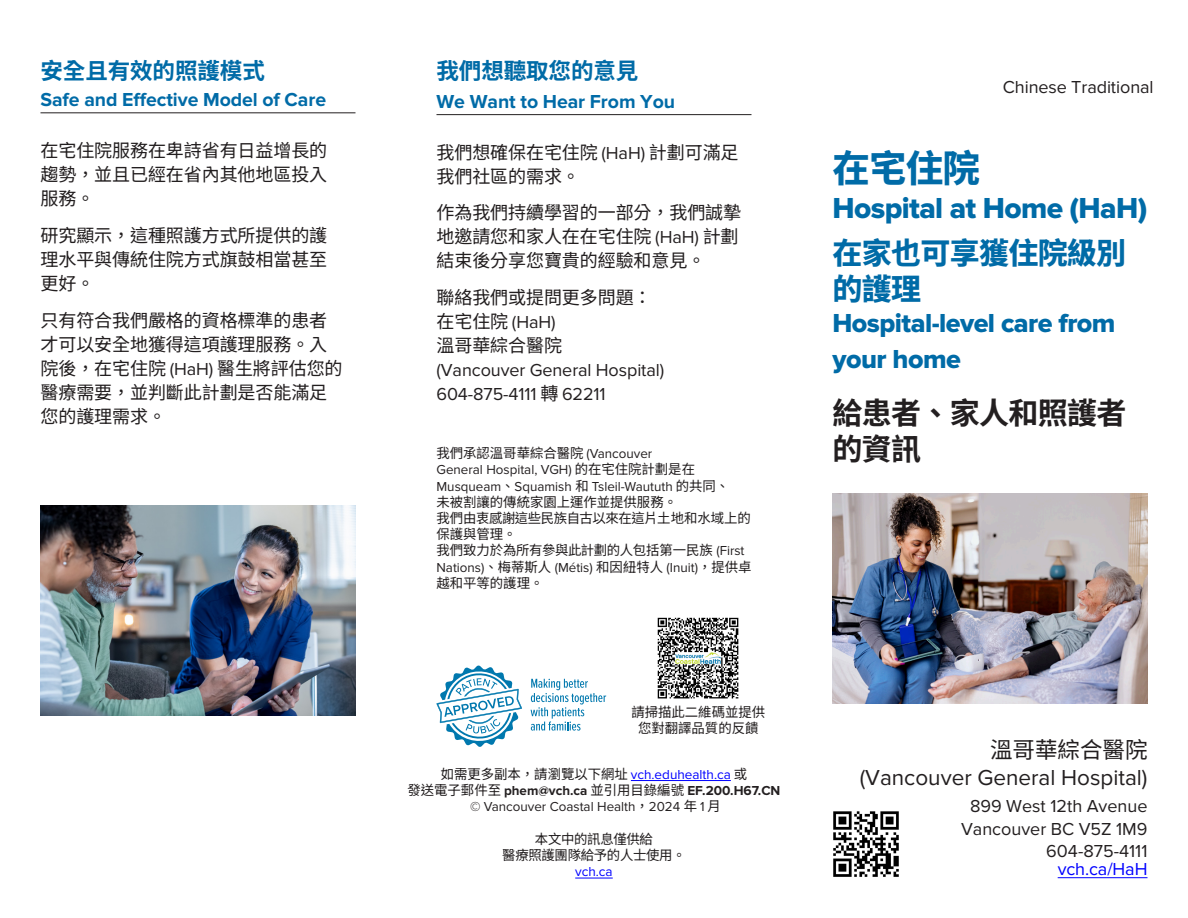
<style>
.page{position:relative;width:1188px;height:918px;background:#fff}
.page>*{position:absolute;margin:0;border:0;box-sizing:border-box;transform-origin:0 0}
.Heading{font:100 37.5px "Noto Sans TC";color:#006ba7}
.Heading-2{font:30px "Proxima Nova Extrabld";letter-spacing:-.02em;color:#006ba7}
.Heading-3{font:100 30px/36px "Noto Sans TC";letter-spacing:-.025em;color:#006ba7}
.Heading-4{font:100 30px/36px "Noto Sans TC";letter-spacing:-.02em;color:#231f20}
.Heading-5{font:27px/36px "Proxima Nova Extrabld";letter-spacing:-.02em;color:#006ba7}
.t1{font:22.5px/27px "Proxima Nova";color:#231f20;text-align:right}
.Heading_1{font:100 22.5px "Noto Sans TC";letter-spacing:-.005em;color:#006ba7}
.Heading_1-2{font:700 19.5px "Proxima Nova";letter-spacing:-.005em;color:#006ba7}
.Body_text{font:100 18px/24px "Noto Sans TC";letter-spacing:-.005em;color:#231f20}
.Body_text-2{font:18px/24px "Proxima Nova";letter-spacing:-.005em;color:#231f20}
.Body_text-3{font:18px "Proxima Nova";letter-spacing:-.005em;color:#00f}
.back_information{font:100 13.5px/16.2px "Noto Sans TC";color:#231f20}
.back_information-2{font:13.5px/16.2px "Proxima Nova";color:#231f20;text-align:center}
.back_information-3{font:13.5px "Proxima Nova";color:#00f}
.back_information-4{font:100 13.5px "Noto Sans TC";letter-spacing:-.02em;color:#231f20}
.s1{font-family:"Proxima Nova";font-weight:400}
.s2{font-family:"Noto Sans TC";font-weight:100}
.s3{font-family:"Noto Sans TC";font-weight:100;color:#231f20}
.s4{font-weight:700}
</style>
<div class="page">
<hr style="left:631px;top:780px;width:100px;height:1px;background:#00f">
<hr style="left:575px;top:878px;width:38px;height:1px;background:#00f">
<svg style="left:437px;top:665px;width:85px;height:82px"></svg>
<svg style="left:531px;top:679px;width:75px;height:52px"></svg>
<hr style="left:40px;top:112px;width:316px;height:1px;background:#231f20">
<hr style="left:436px;top:114px;width:316px;height:1px;background:#231f20">
<hr style="left:1058px;top:877px;width:90px;height:1px;background:#00f">
<img style="left:833px;top:811px;width:66px;height:66px">
<img style="left:40px;top:506px;width:315px;height:210px">
<img style="left:832px;top:494px;width:316px;height:210px">
<img style="left:657px;top:617px;width:82px;height:82px">
<p class="Heading_1" style="left:40px;top:58px;width:226px">安全且有效的照護模式</p>
<p class="Heading_1-2" style="left:40px;top:88px;width:287px">Safe and Effective Model of Care</p>
<p class="Body_text" style="left:40px;top:138px;width:288px;text-align:justify">在宅住院服務在卑詩省有日益增長的趨勢，並且已經在省內其他地區投入服務。</p>
<p class="Body_text" style="left:40px;top:223px;width:288px;text-align:justify">研究顯示，這種照護方式所提供的護理水平與傳統住院方式旗鼓相當甚至更好。</p>
<p class="Body_text" style="left:40px;top:308px;width:304px">只有符合我們嚴格的資格標準的患者才可以安全地獲得這項護理服務。入院後，在宅住院 <span class="s1">(HaH)</span> 醫生將評估您的醫療需要，並判斷此計劃是否能滿足您的護理需求。</p>
<p class="Heading_1" style="left:436px;top:58px;width:203px">我們想聽取您的意見</p>
<p class="Heading_1-2" style="left:436px;top:90px;width:240px">We Want to Hear From You</p>
<p class="Body_text" style="left:436px;top:140px;width:304px">我們想確保在宅住院 <span class="s1">(HaH)</span> 計劃可滿足我們社區的需求。</p>
<p class="Body_text" style="left:436px;top:201px;width:306px">作為我們持續學習的一部分，我們誠摯地邀請您和家人在在宅住院 <span class="s1">(HaH)</span> 計劃結束後分享您寶貴的經驗和意見。</p>
<p class="Body_text" style="left:436px;top:286px;width:217px">聯絡我們或提問更多問題：</p>
<p class="Body_text-2" style="left:436px;top:311px;width:121px"><span class="s2">在宅住院</span> (HaH)</p>
<p class="Body_text-2" style="left:436px;top:335px;width:229px"><span class="s2">溫哥華綜合醫院<br></span>(Vancouver General Hospital)</p>
<p class="Body_text-2" style="left:436px;top:383px;width:171px">604-875-4111 <span class="s2">轉</span> 62211</p>
<p class="back_information" style="left:436px;top:445px;width:316px">我們承認溫哥華綜合醫院 <span class="s1">(Vancouver<br>General Hospital, VGH)</span> 的在宅住院計劃是在<br><span class="s1">Musqueam</span>、<span class="s1">Squamish</span> 和 <span class="s1">Tsleil-Waututh</span> 的共同、<br>未被割讓的傳統家園上運作並提供服務。<br>我們由衷感謝這些民族自古以來在這片土地和水域上的保護與管理。</p>
<p class="back_information" style="left:436px;top:543px;width:316px">我們致力於為所有參與此計劃的人包括第一民族 <span class="s1">(First<br>Nations)</span>、梅蒂斯人 <span class="s1">(Métis)</span> 和因紐特人 <span class="s1">(Inuit)</span>，提供卓越和平等的護理。</p>
<p class="back_information" style="left:631px;top:704px;width:135px;text-align:center">請掃描此二維碼並提供您對翻譯品質的反饋</p>
<p class="back_information-3" style="left:441px;top:767px;width:308px"><span class="s3">如需更多副本，請瀏覽以下網址</span> vch.eduhealth.ca <span class="s3">或</span></p>
<p class="back_information-2" style="left:408px;top:783px;width:374px"><span class="s2">發送電子郵件至</span> <span class="s4">phem@vch.ca</span> <span class="s2">並引用目錄編號</span> <span class="s4">EF.200.H67.CN </span>© Vancouver Coastal Health<span class="s2">，</span>2024 <span class="s2">年</span> 1 <span class="s2">月</span></p>
<p class="back_information-4" style="left:535px;top:831px;width:120px">本文中的訊息僅供給</p>
<p class="back_information-4" style="left:502px;top:847px;width:185px">醫療照護團隊給予的人士使用。</p>
<p class="back_information-3" style="left:575px;top:864px;width:39px">vch.ca</p>
<p class="Body_text-2" style="left:1003px;top:75px;width:152px">Chinese Traditional</p>
<p class="Heading" style="left:832px;top:147px;width:149px">在宅住院</p>
<p class="Heading-2" style="left:832px;top:191px;width:316px">Hospital at Home (HaH)</p>
<p class="Heading-3" style="left:832px;top:235px;width:295px">在家也可享獲住院級別的護理</p>
<p class="Heading-5" style="left:832px;top:306px;width:285px">Hospital-level care from your home</p>
<p class="Heading-4" style="left:832px;top:396px;width:296px">給患者、家人和照護者的資訊</p>
<p class="t1" style="left:860px;top:738px;width:289px"><span class="s2">溫哥華綜合醫院<br></span>(Vancouver General Hospital)</p>
<p class="Body_text-2" style="left:970px;top:795px;width:179px">899 West 12th Avenue</p>
<p class="Body_text-2" style="left:961px;top:817px;width:188px">Vancouver BC V5Z 1M9</p>
<p class="Body_text-2" style="left:1046px;top:840px;width:103px">604-875-4111</p>
<p class="Body_text-3" style="left:1058px;top:859px;width:91px">vch.ca/HaH</p>
</div>
